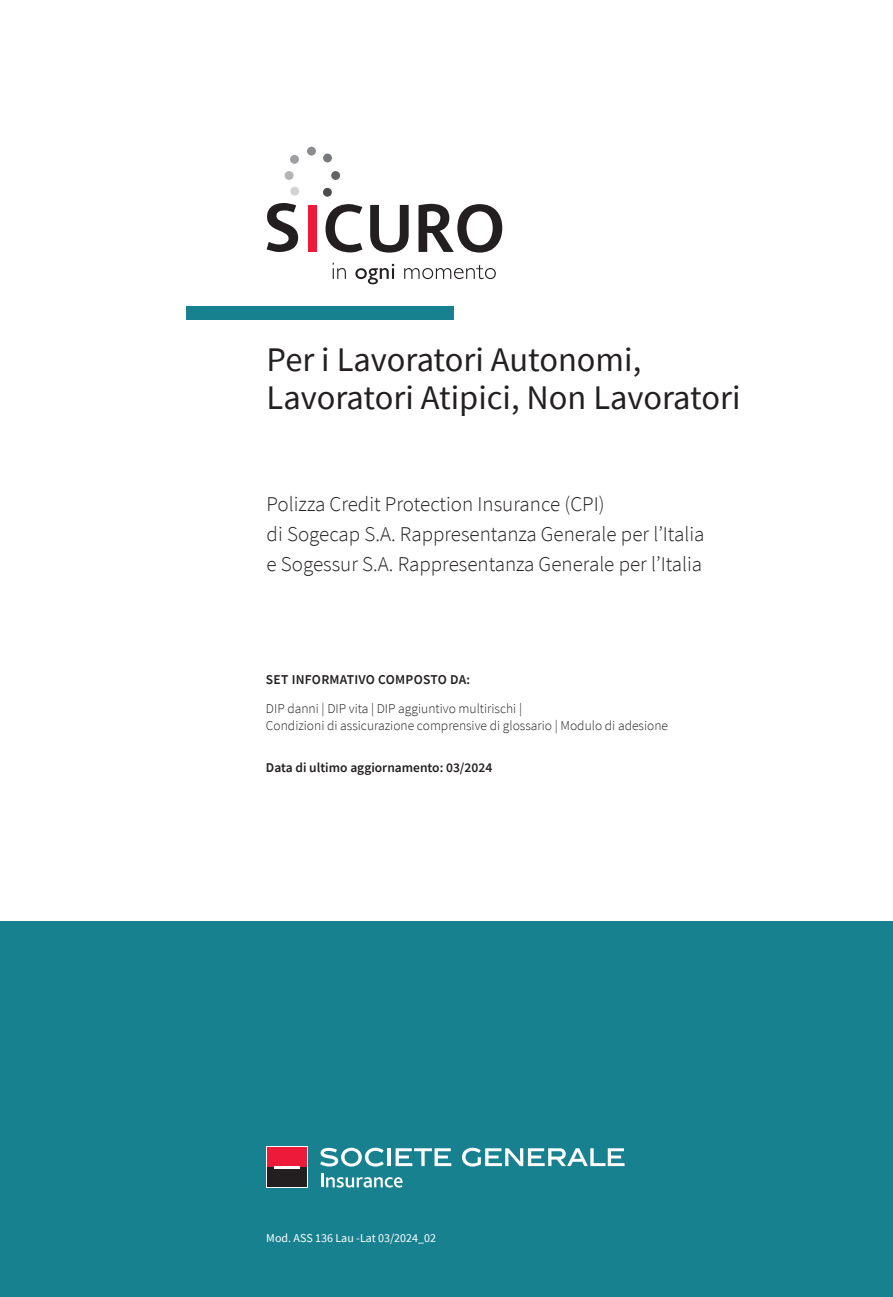
<style>
.page{position:relative;width:893px;height:1297px;background:#fff}
.page>*{position:absolute;margin:0;border:0;box-sizing:border-box;transform-origin:0 0}
.t1{font:34.5px/37.5px "Source Sans Pro";color:#231f20}
.t2{font:300 21px/30px "Source Sans Pro";color:#231f20}
.t3{font:300 13.5px/16.5px "Source Sans Pro";color:#231f20}
.t4{font:600 13.5px "Source Sans Pro";color:#231f20}
.t5{font:600 13.5px "Source Sans Pro";letter-spacing:.02em;color:#231f20}
.t6{font:12px "Source Sans Pro";color:#fff}
</style>
<div class="page">
<div style="left:0;top:921px;width:893px;height:376px;background:#188190"></div>
<svg style="left:320px;top:1148px;width:64px;height:18px"></svg>
<hr style="left:387px;top:1148px;width:4px;height:18px;background:#fff">
<svg style="left:396px;top:1148px;width:55px;height:18px"></svg>
<svg style="left:462px;top:1148px;width:162px;height:18px"></svg>
<svg style="left:321px;top:1173px;width:82px;height:14px"></svg>
<svg style="left:266px;top:1147px;width:41px;height:41px"></svg>
<div style="left:267px;top:1148px;width:39px;height:19px;background:#ed1a3a"></div>
<div style="left:267px;top:1167px;width:39px;height:20px;background:#231f20"></div>
<hr style="left:274px;top:1166px;width:26px;height:2px;background:#fff">
<div style="left:186px;top:306px;width:267px;height:13px;background:#188190"></div>
<svg style="left:267px;top:203px;width:31px;height:49px"></svg>
<div style="left:308px;top:205px;width:8px;height:46px;background:#ed1a3a"></div>
<svg style="left:325px;top:204px;width:37px;height:49px"></svg>
<svg style="left:370px;top:205px;width:39px;height:48px"></svg>
<svg style="left:333px;top:263px;width:13px;height:16px"></svg>
<svg style="left:355px;top:264px;width:39px;height:20px"></svg>
<svg style="left:404px;top:265px;width:92px;height:14px"></svg>
<svg style="left:418px;top:203px;width:84px;height:50px"></svg>
<div style="left:290px;top:187px;width:9px;height:9px;background:#d1d2d4;border-radius:50%"></div>
<div style="left:285px;top:171px;width:8px;height:9px;background:#b2b3b7;border-radius:50%"></div>
<div style="left:290px;top:155px;width:9px;height:9px;background:#9d9fa2;border-radius:50%"></div>
<div style="left:307px;top:147px;width:9px;height:9px;background:#8a8c8f;border-radius:50%"></div>
<div style="left:323px;top:154px;width:9px;height:8px;background:#76787b;border-radius:50%"></div>
<div style="left:331px;top:171px;width:9px;height:9px;background:#636366;border-radius:50%"></div>
<div style="left:323px;top:188px;width:9px;height:9px;background:#4b4c4d;border-radius:50%"></div>
<h1 class="t1" style="left:267px;top:341px;width:475px">Per i Lavoratori Autonomi,<br>Lavoratori Atipici, Non Lavoratori</h1>
<p class="t2" style="left:267px;top:489px;width:439px">Polizza Credit Protection Insurance (CPI)<br>di Sogecap S.A. Rappresentanza Generale per l’Italia e Sogessur S.A. Rappresentanza Generale per l’Italia</p>
<p class="t5" style="left:266px;top:671px;width:206px">SET INFORMATIVO COMPOSTO DA:</p>
<p class="t3" style="left:266px;top:701px;width:404px">DIP danni | DIP vita | DIP aggiuntivo multirischi |<br>Condizioni di assicurazione comprensive di glossario | Modulo di adesione</p>
<p class="t4" style="left:266px;top:758px;width:228px">Data di ultimo aggiornamento: 03/2024</p>
<p class="t6" style="left:266px;top:1231px;width:171px">Mod. ASS 136 Lau -Lat 03/2024_02</p>
</div>
